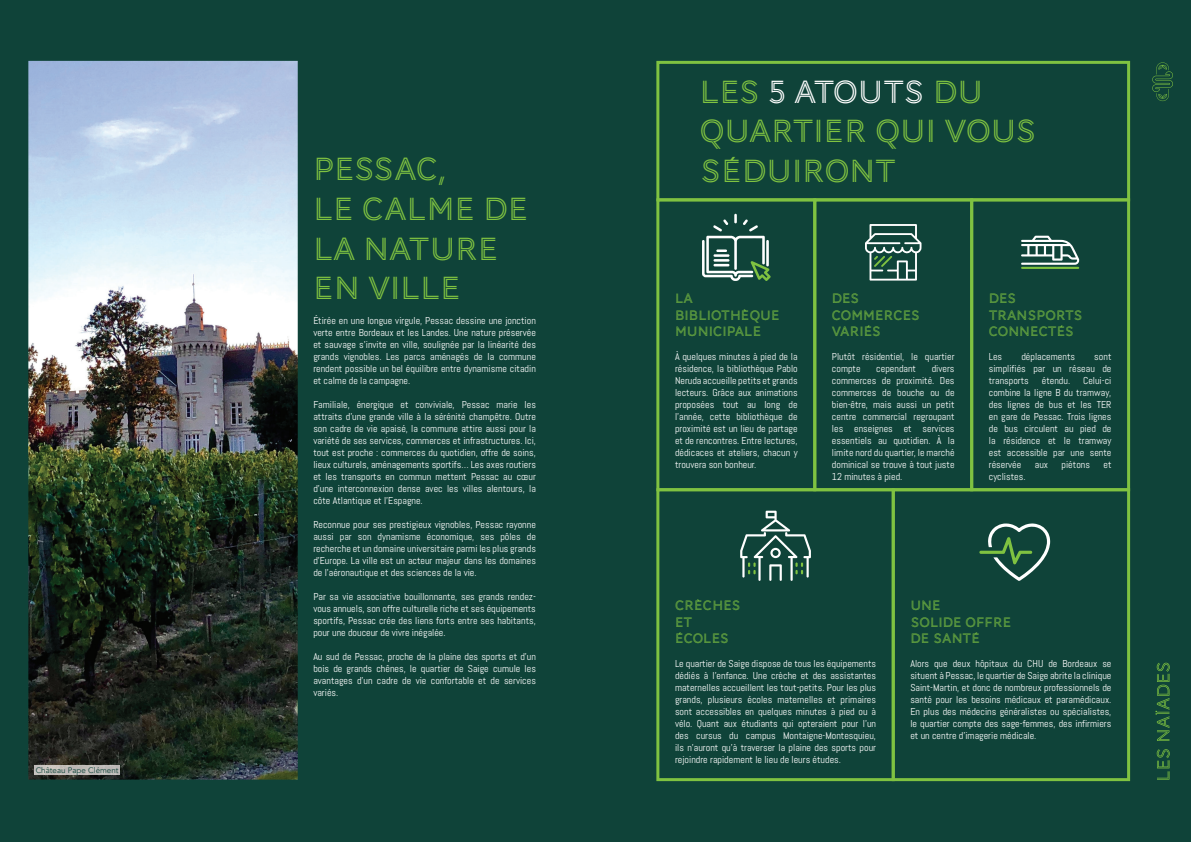
<style>
.page{position:relative;width:1191px;height:842px;background:#0f4339}
.page>*{position:absolute;margin:0;border:0;box-sizing:border-box;transform-origin:0 0}
.t1{font:33px/39.6px "AW Conqueror Std Inline";color:#7fc241}
.t2{font:14px/16.8px "AW Conqueror Std Inline";color:#7fc241}
.t3{font:10px/12px "Abel";color:#fff;text-align:justify}
.t4{font:8px "Avenir";color:#0f4339}
.s1{color:#fff}
</style>
<div class="page">
<svg style="left:656px;top:61px;width:474px;height:137px"></svg>
<img style="left:28px;top:61px;width:270px;height:719px">
<svg style="left:1152px;top:62px;width:21px;height:39px"></svg>
<svg style="left:1156px;top:749px;width:13px;height:31px"></svg>
<svg style="left:1155px;top:663px;width:14px;height:78px"></svg>
<svg style="left:656px;top:198px;width:157px;height:290px"></svg>
<svg style="left:656px;top:488px;width:235px;height:293px"></svg>
<svg style="left:891px;top:491px;width:239px;height:290px"></svg>
<svg style="left:813px;top:198px;width:157px;height:293px"></svg>
<svg style="left:970px;top:198px;width:160px;height:293px"></svg>
<svg style="left:702px;top:214px;width:68px;height:67px"></svg>
<svg style="left:865px;top:224px;width:56px;height:57px"></svg>
<svg style="left:1020px;top:236px;width:60px;height:33px"></svg>
<svg style="left:740px;top:511px;width:71px;height:70px"></svg>
<svg style="left:979px;top:523px;width:71px;height:58px"></svg>
<img style="left:34px;top:765px;width:86px;height:9px">
<p class="t4" style="left:36px;top:765px;width:84px">Château Pape Clément</p>
<h1 class="t1" style="left:313px;top:150px;width:217px">PESSAC,<br>LE CALME DE<br>LA NATURE<br>EN VILLE</h1>
<p class="t3" style="left:313px;top:314px;width:224px">Étirée en une longue virgule, Pessac dessine une jonction verte entre Bordeaux et les Landes. Une nature préservée et sauvage s’invite en ville, soulignée par la linéarité des grands vignobles. Les parcs aménagés de la commune rendent possible un bel équilibre entre dynamisme citadin et calme de la campagne.</p>
<p class="t3" style="left:313px;top:398px;width:224px">Familiale, énergique et conviviale, Pessac marie les attraits d’une grande ville à la sérénité champêtre. Outre son cadre de vie apaisé, la commune attire aussi pour la variété de ses services, commerces et infrastructures. Ici, tout est proche : commerces du quotidien, offre de soins, lieux culturels, aménagements sportifs… Les axes routiers et les transports en commun mettent Pessac au cœur d’une interconnexion dense avec les villes alentours, la côte Atlantique et l’Espagne.</p>
<p class="t3" style="left:313px;top:518px;width:224px">Reconnue pour ses prestigieux vignobles, Pessac rayonne aussi par son dynamisme économique, ses pôles de recherche et un domaine universitaire parmi les plus grands d’Europe. La ville est un acteur majeur dans les domaines de l’aéronautique et des sciences de la vie.</p>
<p class="t3" style="left:313px;top:590px;width:224px">Par sa vie associative bouillonnante, ses grands rendez&shy;vous annuels, son offre culturelle riche et ses équipements sportifs, Pessac crée des liens forts entre ses habitants, pour une douceur de vivre inégalée.</p>
<p class="t3" style="left:313px;top:650px;width:224px">Au sud de Pessac, proche de la plaine des sports et d’un bois de grands chênes, le quartier de Saige cumule les avantages d’un cadre de vie confortable et de services variés.</p>
<h1 class="t1" style="left:699px;top:72px;width:339px">LES <span class="s1">5 ATOUTS</span> DU<br>QUARTIER QUI VOUS<br>SÉDUIRONT</h1>
<h2 class="t2" style="left:675px;top:290px;width:106px">LA<br>BIBLIOTHÈQUE<br>MUNICIPALE</h2>
<p class="t3" style="left:675px;top:351px;width:124px">À quelques minutes à pied de la résidence, la bibliothèque Pablo Neruda accueille petits et grands lecteurs. Grâce aux animations proposées tout au long de l’année, cette bibliothèque de proximité est un lieu de partage et de rencontres. Entre lectures, dédicaces et ateliers, chacun y trouvera son bonheur.</p>
<h2 class="t2" style="left:832px;top:290px;width:90px">DES<br>COMMERCES<br>VARIÉS</h2>
<p class="t3" style="left:832px;top:351px;width:124px">Plutôt résidentiel, le quartier compte</p>
<p class="t3" style="left:832px;top:363px;width:124px;text-indent:100px">divers commerces de proximité. Des commerces de bouche ou de bien-être, mais aussi un petit centre commercial regroupant les enseignes et services essentiels au quotidien. À la limite nord du quartier, le marché dominical se trouve à tout juste 12 minutes à pied.</p>
<p class="t3" style="left:876px;top:363px;width:41px">cependant</p>
<h2 class="t2" style="left:988px;top:290px;width:95px">DES<br>TRANSPORTS<br>CONNECTÉS</h2>
<p class="t3" style="left:988px;top:351px;width:15px">Les</p>
<p class="t3" style="left:1021px;top:351px;width:55px">déplacements</p>
<p class="t3" style="left:988px;top:351px;width:124px;text-indent:105px">sont simplifiés par un réseau de transports</p>
<p class="t3" style="left:988px;top:375px;width:124px;text-indent:94px">Celui-ci combine la ligne B du tramway, des lignes de bus et les TER en gare de Pessac. Trois lignes de bus circulent au pied de la résidence et le tramway est accessible par une sente réservée</p>
<p class="t3" style="left:1041px;top:375px;width:30px">étendu.</p>
<p class="t3" style="left:1034px;top:459px;width:15px">aux</p>
<p class="t3" style="left:1061px;top:459px;width:30px">piétons</p>
<p class="t3" style="left:1103px;top:459px;width:10px">et</p>
<p class="t3" style="left:988px;top:471px;width:38px">cyclistes.</p>
<h2 class="t2" style="left:675px;top:597px;width:67px">CRÈCHES<br>ET<br>ÉCOLES</h2>
<p class="t3" style="left:675px;top:658px;width:203px">Le quartier de Saige dispose de tous les équipements dédiés à l’enfance. Une crèche et des assistantes maternelles accueillent les tout-petits. Pour les plus grands, plusieurs écoles maternelles et primaires sont accessibles en quelques minutes à pied ou à vélo. Quant aux étudiants qui opteraient pour l’un des cursus du campus Montaigne-Montesquieu, ils n’auront qu’à traverser la plaine des sports pour rejoindre rapidement le lieu de leurs études.</p>
<h2 class="t2" style="left:910px;top:597px;width:103px">UNE<br>SOLIDE OFFRE<br>DE SANTÉ</h2>
<p class="t3" style="left:910px;top:658px;width:203px">Alors que deux hôpitaux du CHU de Bordeaux se situent à Pessac, le quartier de Saige abrite la clinique Saint-Martin, et donc de nombreux professionnels de santé pour les besoins médicaux et paramédicaux.<br>En plus des médecins généralistes ou spécialistes, le quartier compte des sage-femmes, des infirmiers et un centre d’imagerie médicale.</p>
</div>
